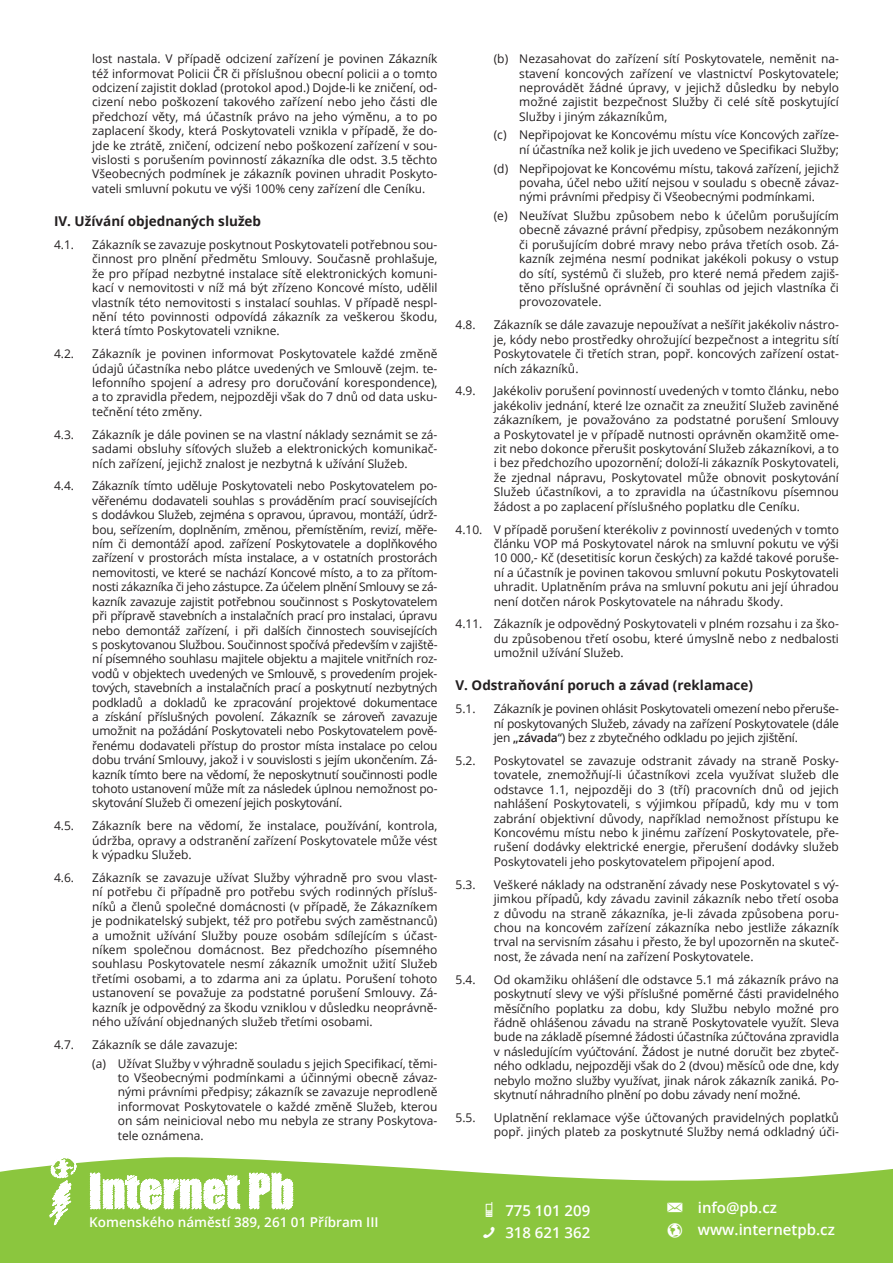
<style>
.page{position:relative;width:893px;height:1263px;background:#fff}
.page>*{position:absolute;margin:0;border:0;box-sizing:border-box;transform-origin:0 0}
.t1{font:600 15px/22.2px "Open Sans";color:#fff}
.t2{font:700 13.5px "Open Sans";color:#231f20}
.t3{font:600 13.5px "Open Sans";color:#fff}
.t4{font:12px/14.4px "Open Sans";color:#231f20;text-align:justify}
.s1{font-weight:600}
</style>
<div class="page">
<svg style="left:0;top:1162px;width:893px;height:101px;background:#97cc52"></svg>
<svg style="left:9px;top:1157px;width:313px;height:79px"></svg>
<svg style="left:483px;top:1227px;width:12px;height:12px"></svg>
<svg style="left:486px;top:1201px;width:7px;height:15px"></svg>
<svg style="left:668px;top:1223px;width:14px;height:15px"></svg>
<svg style="left:667px;top:1203px;width:15px;height:9px"></svg>
<p class="t4" style="left:92px;top:51px;width:347px">lost nastala. V případě odcizení zařízení je povinen Zákazník též informovat Policii ČR či příslušnou obecní policii a o tomto odcizení zajistit doklad (protokol apod.) Dojde-li ke zničení, od&shy;cizení nebo poškození takového zařízení nebo jeho části dle předchozí věty, má účastník právo na jeho výměnu, a to po zaplacení škody, která Poskytovateli vznikla v případě, že do&shy;jde ke ztrátě, zničení, odcizení nebo poškození zařízení v sou&shy;vislosti s porušením povinností zákazníka dle odst. 3.5 těchto Všeobecných podmínek je zákazník povinen uhradit Poskyto&shy;vateli smluvní pokutu ve výši 100% ceny zařízení dle Ceníku.</p>
<p class="t2" style="left:54px;top:212px;width:209px">IV. Užívání objednaných služeb</p>
<p class="t4" style="left:54px;top:237px;width:22px">4.1.</p>
<p class="t4" style="left:92px;top:237px;width:347px">Zákazník se zavazuje poskytnout Poskytovateli potřebnou sou&shy;činnost pro plnění předmětu Smlouvy. Současně prohlašuje, že pro případ nezbytné instalace sítě elektronických komuni&shy;kací v nemovitosti v níž má být zřízeno Koncové místo, udělil vlastník této nemovitosti s instalací souhlas. V případě nespl&shy;nění této povinnosti odpovídá zákazník za veškerou škodu, která tímto Poskytovateli vznikne.</p>
<p class="t4" style="left:54px;top:346px;width:22px">4.2.</p>
<p class="t4" style="left:92px;top:346px;width:347px">Zákazník je povinen informovat Poskytovatele každé změně údajů účastníka nebo plátce uvedených ve Smlouvě (zejm. te&shy;lefonního spojení a adresy pro doručování korespondence), a to zpravidla předem, nejpozději však do 7 dnů od data usku&shy;tečnění této změny.</p>
<p class="t4" style="left:54px;top:427px;width:22px">4.3.</p>
<p class="t4" style="left:92px;top:427px;width:347px">Zákazník je dále povinen se na vlastní náklady seznámit se zá&shy;sadami obsluhy síťových služeb a elektronických komunikač&shy;ních zařízení, jejichž znalost je nezbytná k užívání Služeb.</p>
<p class="t4" style="left:54px;top:479px;width:22px">4.4.</p>
<p class="t4" style="left:92px;top:479px;width:347px">Zákazník tímto uděluje Poskytovateli nebo Poskytovatelem po&shy;věřenému dodavateli souhlas s prováděním prací souvisejících s dodávkou Služeb, zejména s opravou, úpravou, montáží, údrž&shy;bou, seřízením, doplněním, změnou, přemístěním, revizí, měře&shy;ním či demontáží apod. zařízení Poskytovatele a doplňkového zařízení v prostorách místa instalace, a v ostatních prostorách nemovitosti, ve které se nachází Koncové místo, a to za přítom&shy;nosti zákazníka či jeho zástupce. Za účelem plnění Smlouvy se zá&shy;kazník zavazuje zajistit potřebnou součinnost s Poskytovatelem při přípravě stavebních a instalačních prací pro instalaci, úpravu nebo demontáž zařízení, i při dalších činnostech souvisejících s poskytovanou Službou. Součinnost spočívá především v zajiště&shy;ní písemného souhlasu majitele objektu a majitele vnitřních roz&shy;vodů v objektech uvedených ve Smlouvě, s provedením projek&shy;tových, stavebních a instalačních prací a poskytnutí nezbytných podkladů a dokladů ke zpracování projektové dokumentace a získání příslušných povolení. Zákazník se zároveň zavazuje umožnit na požádání Poskytovateli nebo Poskytovatelem pově&shy;řenému dodavateli přístup do prostor místa instalace po celou dobu trvání Smlouvy, jakož i v souvislosti s jejím ukončením. Zá&shy;kazník tímto bere na vědomí, že neposkytnutí součinnosti podle tohoto ustanovení může mít za následek úplnou nemožnost po&shy;skytování Služeb či omezení jejich poskytování.</p>
<p class="t4" style="left:54px;top:818px;width:22px">4.5.</p>
<p class="t4" style="left:92px;top:818px;width:347px">Zákazník bere na vědomí, že instalace, používání, kontrola, údržba, opravy a odstranění zařízení Poskytovatele může vést k výpadku Služeb.</p>
<p class="t4" style="left:54px;top:870px;width:22px">4.6.</p>
<p class="t4" style="left:92px;top:870px;width:347px">Zákazník se zavazuje užívat Služby výhradně pro svou vlast&shy;ní potřebu či případně pro potřebu svých rodinných přísluš&shy;níků a členů společné domácnosti (v případě, že Zákazníkem je podnikatelský subjekt, též pro potřebu svých zaměstnanců) a umožnit užívání Služby pouze osobám sdílejícím s účast&shy;níkem společnou domácnost. Bez předchozího písemného souhlasu Poskytovatele nesmí zákazník umožnit užití Služeb třetími osobami, a to zdarma ani za úplatu. Porušení tohoto ustanovení se považuje za podstatné porušení Smlouvy. Zá&shy;kazník je odpovědný za škodu vzniklou v důsledku neoprávně&shy;ného užívání objednaných služeb třetími osobami.</p>
<p class="t4" style="left:54px;top:1037px;width:22px">4.7.</p>
<p class="t4" style="left:92px;top:1035px;width:347px;line-height:18.6px">Zákazník se dále zavazuje:<br>(a) Užívat Služby v výhradně souladu s jejich Specifikací, těmi-</p>
<p class="t4" style="left:118px;top:1070px;width:321px">to Všeobecnými podmínkami a účinnými obecně závaz&shy;nými právními předpisy; zákazník se zavazuje neprodleně informovat Poskytovatele o každé změně Služeb, kterou on sám neinicioval nebo mu nebyla ze strany Poskytova&shy;tele oznámena.</p>
<p class="t4" style="left:519px;top:51px;width:321px;text-indent:-26px">(b) Nezasahovat do zařízení sítí Poskytovatele, neměnit na&shy;stavení koncových zařízení ve vlastnictví Poskytovatele; neprovádět žádné úpravy, v jejichž důsledku by nebylo možné zajistit bezpečnost Služby či celé sítě poskytující Služby i jiným zákazníkům,</p>
<p class="t4" style="left:494px;top:128px;width:347px;text-align:right">(c) Nepřipojovat ke Koncovému místu více Koncových zaříze&shy;ní účastníka než kolik je jich uvedeno ve Specifikaci Služby;</p>
<p class="t4" style="left:519px;top:161px;width:321px;text-indent:-26px">(d) Nepřipojovat ke Koncovému místu, taková zařízení, jejichž povaha, účel nebo užití nejsou v souladu s obecně závaz&shy;nými právními předpisy či Všeobecnými podmínkami.</p>
<p class="t4" style="left:519px;top:208px;width:321px;text-indent:-26px">(e) Neužívat Službu způsobem nebo k účelům porušujícím obecně závazné právní předpisy, způsobem nezákonným či porušujícím dobré mravy nebo práva třetích osob. Zá&shy;kazník zejména nesmí podnikat jakékoli pokusy o vstup do sítí, systémů či služeb, pro které nemá předem zajiš&shy;těno příslušné oprávnění či souhlas od jejich vlastníka či provozovatele.</p>
<p class="t4" style="left:455px;top:317px;width:22px">4.8.</p>
<p class="t4" style="left:494px;top:317px;width:347px">Zákazník se dále zavazuje nepoužívat a nešířit jakékoliv nástro&shy;je, kódy nebo prostředky ohrožující bezpečnost a integritu sítí Poskytovatele či třetích stran, popř. koncových zařízení ostat&shy;ních zákazníků.</p>
<p class="t4" style="left:455px;top:384px;width:22px">4.9.</p>
<p class="t4" style="left:494px;top:384px;width:347px">Jakékoliv porušení povinností uvedených v tomto článku, nebo jakékoliv jednání, které lze označit za zneužití Služeb zaviněné zákazníkem, je považováno za podstatné porušení Smlouvy a Poskytovatel je v případě nutnosti oprávněn okamžitě ome&shy;zit nebo dokonce přerušit poskytování Služeb zákazníkovi, a to i bez předchozího upozornění; doloží-li zákazník Poskytovateli, že zjednal nápravu, Poskytovatel může obnovit poskytování Služeb účastníkovi, a to zpravidla na účastníkovu písemnou žádost a po zaplacení příslušného poplatku dle Ceníku.</p>
<p class="t4" style="left:494px;top:522px;width:347px;text-indent:-38px">4.10. V případě porušení kterékoliv z povinností uvedených v tomto článku VOP má Poskytovatel nárok na smluvní pokutu ve výši 10 000,- Kč (desetitisíc korun českých) za každé takové poruše&shy;ní a účastník je povinen takovou smluvní pokutu Poskytovateli uhradit. Uplatněním práva na smluvní pokutu ani její úhradou není dotčen nárok Poskytovatele na náhradu škody.</p>
<p class="t4" style="left:494px;top:617px;width:347px;text-indent:-38px">4.11. Zákazník je odpovědný Poskytovateli v plném rozsahu i za ško&shy;du způsobenou třetí osobu, které úmyslně nebo z nedbalosti umožnil užívání Služeb.</p>
<p class="t2" style="left:455px;top:676px;width:299px">V. Odstraňování poruch a závad (reklamace)</p>
<p class="t4" style="left:455px;top:701px;width:22px">5.1.</p>
<p class="t4" style="left:494px;top:701px;width:347px">Zákazník je povinen ohlásit Poskytovateli omezení nebo přeruše&shy;ní poskytovaných Služeb, závady na zařízení Poskytovatele (dále jen <span class="s1">„závada</span>“) bez z zbytečného odkladu po jejich zjištění.</p>
<p class="t4" style="left:455px;top:753px;width:22px">5.2.</p>
<p class="t4" style="left:494px;top:753px;width:347px">Poskytovatel se zavazuje odstranit závady na straně Posky&shy;tovatele, znemožňují-li účastníkovi zcela využívat služeb dle odstavce 1.1, nejpozději do 3 (tří) pracovních dnů od jejich nahlášení Poskytovateli, s výjimkou případů, kdy mu v tom zabrání objektivní důvody, například nemožnost přístupu ke Koncovému místu nebo k jinému zařízení Poskytovatele, pře&shy;rušení dodávky elektrické energie, přerušení dodávky služeb Poskytovateli jeho poskytovatelem připojení apod.</p>
<p class="t4" style="left:455px;top:877px;width:22px">5.3.</p>
<p class="t4" style="left:494px;top:877px;width:347px">Veškeré náklady na odstranění závady nese Poskytovatel s vý&shy;jimkou případů, kdy závadu zavinil zákazník nebo třetí osoba z důvodu na straně zákazníka, je-li závada způsobena poru&shy;chou na koncovém zařízení zákazníka nebo jestliže zákazník trval na servisním zásahu i přesto, že byl upozorněn na skuteč&shy;nost, že závada není na zařízení Poskytovatele.</p>
<p class="t4" style="left:455px;top:972px;width:22px">5.4.</p>
<p class="t4" style="left:494px;top:972px;width:347px">Od okamžiku ohlášení dle odstavce 5.1 má zákazník právo na poskytnutí slevy ve výši příslušné poměrné části pravidelného měsíčního poplatku za dobu, kdy Službu nebylo možné pro řádně ohlášenou závadu na straně Poskytovatele využít. Sleva bude na základě písemné žádosti účastníka zúčtována zpravidla v následujícím vyúčtování. Žádost je nutné doručit bez zbyteč&shy;ného odkladu, nejpozději však do 2 (dvou) měsíců ode dne, kdy nebylo možno služby využívat, jinak nárok zákazník zaniká. Po&shy;skytnutí náhradního plnění po dobu závady není možné.</p>
<p class="t4" style="left:455px;top:1110px;width:22px">5.5.</p>
<p class="t4" style="left:494px;top:1110px;width:347px">Uplatnění reklamace výše účtovaných pravidelných poplatků popř. jiných plateb za poskytnuté Služby nemá odkladný úči-</p>
<p class="t3" style="left:89px;top:1213px;width:282px">Komenského náměstí 389, 261 01 Příbram III</p>
<p class="t1" style="left:505px;top:1199px;width:86px">775 101 209<br>318 621 362</p>
<p class="t1" style="left:698px;top:1196px;width:139px">info@pb.cz www.internetpb.cz</p>
</div>
